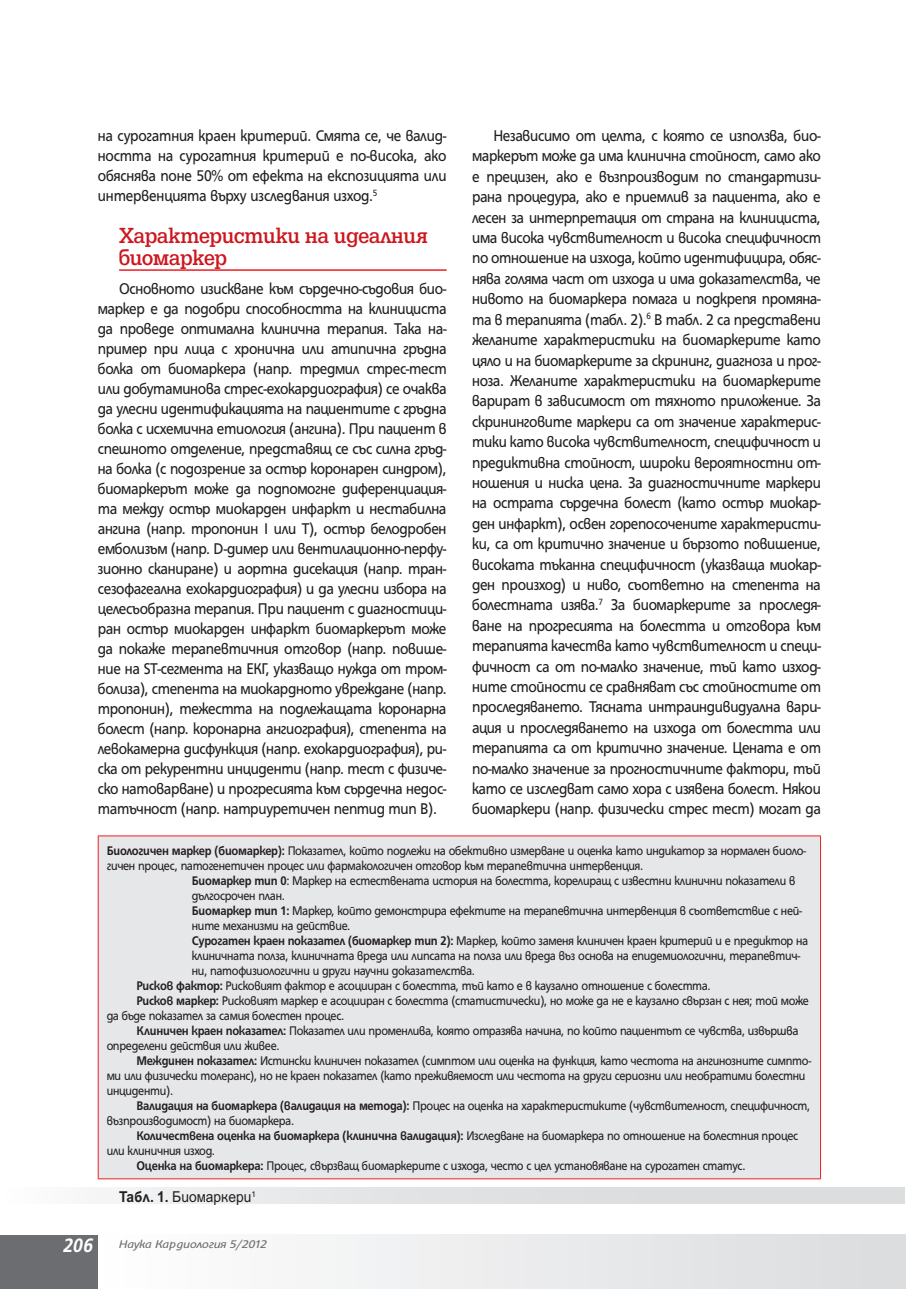
<style>
.page{position:relative;width:906px;height:1289px;background:#fff}
.page>*{position:absolute;margin:0;border:0;box-sizing:border-box;transform-origin:0 0}
.t1{font:500 23.1px/22.5px "Egyptian Bg";color:#cd151d;scale:.91 1}
.t2{font:16.8px/20.4px "HS Grotesk Bg";letter-spacing:-.02em;color:#231f20;text-align:justify;scale:.9 1}
.t3{font:15px "SP Ariel";color:#231f20;scale:.92 1}
.t4{font:13.5px "HS Grotesk Bg";letter-spacing:-.02em;color:#231f20;scale:.9 1}
.t5{font:700 13.5px "HS Grotesk Bg";letter-spacing:-.02em;color:#231f20;scale:.9 1}
.t6{font:italic 12px "HS Grotesk Bg";letter-spacing:-.01em;color:#6c6d70;scale:1.1 1}
.s1{font-weight:700}
.s2{font-weight:400}
.s3{font-weight:700;font-size:21px;color:#fff}
</style>
<div class="page">
<div style="left:98px;top:1234px;width:808px;height:54px;background:linear-gradient(to right,#fefefe,#dbdcde)"></div>
<div style="left:0;top:1234px;width:98px;height:54px;background:#6c6d70"></div>
<div style="left:0;top:1186px;width:906px;height:17px;background:linear-gradient(to right,#f5f6f6,#d5d6d9)"></div>
<hr style="left:905px;top:1162px;width:1px;height:41px;background:#fff">
<hr style="left:119px;top:269px;width:327px;height:2px;background:#ee1d23">
<div style="left:98px;top:835px;width:722px;height:343px;background:#e6e7e9"></div>
<hr style="left:98px;top:835px;width:723px;height:1px;background:#ee1d23">
<hr style="left:98px;top:836px;width:1px;height:342px;background:#ee1d23">
<hr style="left:820px;top:836px;width:1px;height:342px;background:#ee1d23">
<hr style="left:98px;top:1178px;width:723px;height:1px;background:#ee1d23">
<p class="t2" style="left:98px;top:127px;width:389px">на сурогатния краен критерий. Смята се, че валид&shy;ността на сурогатния критерий е по-висока, ако обяснява поне 50% от ефекта на експозицията или интервенцията върху изследвания изход.<sup>5</sup></p>
<h1 class="t1" style="left:119px;top:226px;width:340px">Характеристики на идеалния биомаркер</h1>
<p class="t2" style="left:98px;top:279px;width:389px;line-height:20px;text-indent:21px">Основното изискване към сърдечно-съдовия био&shy;маркер е да подобри способност та на клинициста да проведе оптимална клинична терапия. Така на&shy;пример при лица с хронична или атипична гръдна болка от биомаркера (напр. тредмил стрес-тест или добутаминова стрес-ехокардиография) се очаква да улесни идентификацията на пациентите с гръдна болка с исхемична етиология (ангина). При пациент в спешното отделение, представящ се със силна гръд&shy;на болка (с подозрение за остър коронарен синдром), биомаркерът може да подпомогне диференциация&shy;та между остър миокарден инфаркт и нестабилна ангина (напр. тропонин I или T), остър белодробен емболизъм (напр. D-димер или вентилационно-перфу&shy;зионно сканиране) и аортна дисекация (напр. тран&shy;сезофагеална ехокардиография) и да улесни избора на целесъобразна терапия. При пациент с диагностици&shy;ран остър миокарден инфаркт биомаркерът може да покаже терапевтичния отговор (напр. повише&shy;ние на ST-сегмента на ЕКГ, указващо нужда от тром&shy;болиза), степента на миокардното увреждане (напр. тропонин), тежестта на подлежащата коронарна болест (напр. коронарна ангиография), степента на левокамерна дисфункция (напр. ехокардиография), ри&shy;ска от рекурентни инциденти (напр. тест с физиче&shy;ско натоварване) и прогресията към сърдечна недос&shy;татъчност (напр. натриуретичен пептид тип В).</p>
<p class="t2" style="left:472px;top:127px;width:389px;text-indent:21px">Независимо от целта, с която се използва, био&shy;маркерът може да има клинична стойност, само ако е прецизен, ако е възпроизводим по стандартизи&shy;рана процедура, ако е приемлив за пациента, ако е лесен за интерпретация от страна на клинициста, има висока чувствителност и висока специфичност по отношение на изхода, който идентифицира, обяс&shy;нява голяма част от изхода и има доказателства, че нивото на биомаркера помага и подкрепя промяна&shy;та в терапията (табл. 2).<sup>6</sup> В табл. 2 са представени желаните характеристики на биомаркерите като цяло и на биомаркерите за скрининг, диагноза и прог&shy;ноза. Желаните характеристики на биомаркерите варират в зависимост от тяхното приложение. За скрининговите маркери са от значение характерис&shy;тики като висока чувствителност, специфичност и предиктивна стойност, широки вероятностни от&shy;ношения и ниска цена. За диагностичните маркери на острата сърдечна болест (като остър миокар&shy;ден инфаркт), освен горепосочените характеристи&shy;ки, са от критично значение и бързото повишение, високата тъканна специфичност (указваща миокар&shy;ден произход) и ниво, съответно на степента на болестната изява.<sup>7</sup> За биомаркерите за проследя&shy;ване на прогресията на болестта и отговора към терапията качества като чувствителност и специ&shy;фичност са от по-малко значение, тъй като изход&shy;ните стойности се сравняват със стойностите от проследяването. Тясната интраиндивидуална вари&shy;ация и проследяването на изхода от болестта или терапията са от критично значение. Цената е от по-малко значение за прогностичните фактори, тъй като се изследват само хора с изявена болест. Някои биомаркери (напр. физически стрес тест) могат да</p>
<p class="t4" style="left:107px;top:845px;width:778px"><span class="s1">Биологичен маркер (биомаркер):</span> Показател, който подлежи на обективно измерване и оценка като индикатор за нормален биоло-</p>
<p class="t4" style="left:107px;top:860px;width:597px">гичен процес, патогенетичен процес или фармакологичен отговор към терапевтична интервенция.</p>
<p class="t4" style="left:192px;top:875px;width:672px"><span class="s1">Биомаркер тип 0</span>: Маркер на естествената история на болестта, корелиращ с известни клинични показатели в</p>
<p class="t4" style="left:192px;top:890px;width:105px">дългосрочен план.</p>
<p class="t4" style="left:192px;top:905px;width:679px"><span class="s1">Биомаркер тип 1:</span> Маркер, който демонстрира ефектите на терапевтична интервенция в съответствие с ней-</p>
<p class="t4" style="left:192px;top:920px;width:178px">ните механизми на действие.</p>
<p class="t4" style="left:192px;top:935px;width:686px"><span class="s1">Сурогатен краен показател (биомаркер тип 2):</span> Маркер, който заменя клиничен краен критерий и е предиктор на</p>
<p class="t4" style="left:192px;top:950px;width:677px">клиничната полза, клиничната вреда или липсата на полза или вреда въз основа на епидемиологични, терапевтич-</p>
<p class="t4" style="left:192px;top:965px;width:316px">ни, патофизиологични и други научни доказателства.</p>
<p class="t4" style="left:136px;top:980px;width:639px"><span class="s1">Рисков фактор:</span> Рисковият фактор е асоцииран с болестта, тъй като е в каузално отношение с болестта.</p>
<p class="t4" style="left:136px;top:995px;width:748px"><span class="s1">Рисков маркер:</span> Рисковият маркер е асоцииран с болестта (статистически), но може да не е каузално свързан с нея; той може</p>
<p class="t4" style="left:107px;top:1010px;width:265px">да бъде показател за самия болестен процес.</p>
<p class="t4" style="left:136px;top:1025px;width:737px"><span class="s1">Клиничен краен показател:</span> Показател или променлива, която отразява начина, по който пациентът се чувства, извършва</p>
<p class="t4" style="left:107px;top:1040px;width:193px">определени действия или живее.</p>
<p class="t4" style="left:136px;top:1055px;width:751px"><span class="s1">Междинен показател:</span> Истински клиничен показател (симптом или оценка на функция, като честота на ангинозните симпто-</p>
<p class="t4" style="left:107px;top:1070px;width:778px">ми или физически толеранс), но не краен показател (като преживяемост или честота на други сериозни или необратими болестни</p>
<p class="t4" style="left:107px;top:1085px;width:75px">инциденти).</p>
<p class="t4" style="left:136px;top:1100px;width:750px"><span class="s1">Валидация на биомаркера (валидация на метода):</span> Процес на оценка на характеристиките (чувствителност, специфичност,</p>
<p class="t4" style="left:107px;top:1115px;width:210px">възпроизводимост) на биомаркера.</p>
<p class="t5" style="left:136px;top:1130px;width:736px">Количествена оценка на биомаркера (клинична валидация): <span class="s2">Изследване на биомаркера по отношение на болестния процес</span></p>
<p class="t4" style="left:107px;top:1145px;width:122px">или клиничния изход.</p>
<p class="t4" style="left:136px;top:1160px;width:678px"><span class="s1">Оценка на биомаркера:</span> Процес, свързващ биомаркерите с изхода, често с цел установяване на сурогатен статус.</p>
<p class="t3" style="left:119px;top:1191px;width:150px"><span class="s1">Табл. 1.</span> Биомаркери<sup>1</sup></p>
<p class="t6" style="left:64px;top:1239px;width:186px"><span class="s3">206</span> Наука Кардиология 5/2012</p>
</div>
